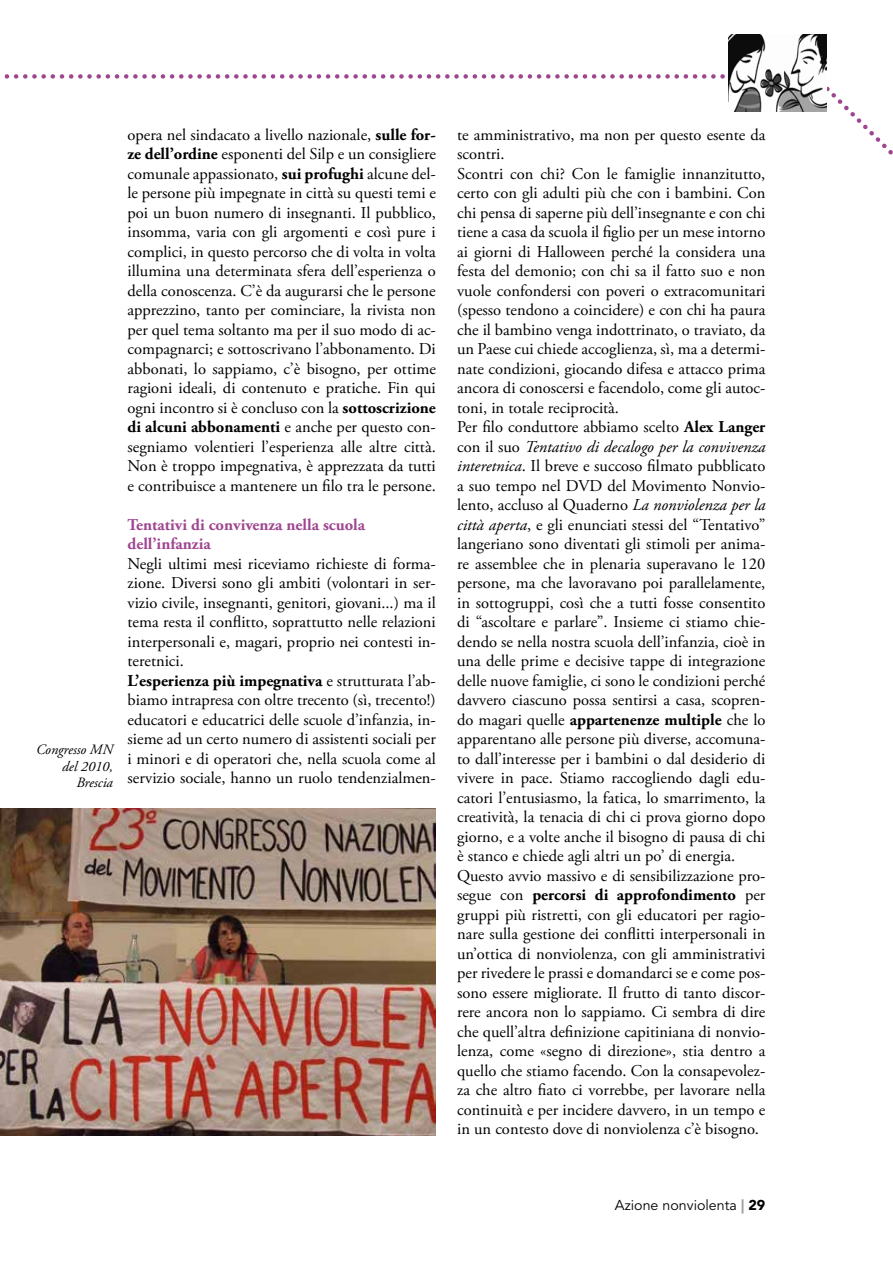
<style>
.page{position:relative;width:893px;height:1263px;background:#fff}
.page>*{position:absolute;margin:0;border:0;box-sizing:border-box;transform-origin:0 0}
.t1{font:16.5px/19.5px "Adobe Garamond Pro";color:#000}
.t2{font:700 16.5px/19.5px "Adobe Garamond Pro";color:#9f4690}
.t3{font:italic 14.25px/16.5px "Adobe Garamond Pro";color:#000;text-align:right}
.t4{font:14.25px "Avenir LT Std";color:#000}
.s1{font-weight:700}
.s2{font-style:italic}
.s3{font-weight:900;color:#9c9e9f}
.s4{font-weight:900}
</style>
<div class="page">
<svg style="left:4px;top:74px;width:889px;height:81px"></svg>
<img style="left:0;top:808px;width:436px;height:327px">
<img style="left:728px;top:34px;width:99px;height:78px">
<p class="t3" style="left:36px;top:742px;width:78px">Congresso MN del 2010,<br>Brescia</p>
<p class="t1" style="left:128px;top:125px;width:310px;text-align:justify">opera nel sindacato a livello nazionale, <span class="s1">sulle for&shy;ze dell’ordine</span> esponenti del Silp e un consigliere comunale appassionato, <span class="s1">sui profughi</span> alcune del&shy;le persone più impegnate in città su questi temi e poi un buon numero di insegnanti. Il pubblico, insomma, varia con gli argomenti e così pure i complici, in questo percorso che di volta in volta illumina una determinata sfera dell’esperienza o della conoscenza. C’è da augurarsi che le persone apprezzino, tanto per cominciare, la rivista non per quel tema soltanto ma per il suo modo di ac&shy;compagnarci; e sottoscrivano l’abbonamento. Di abbonati, lo sappiamo, c’è bisogno, per ottime ragioni ideali, di contenuto e pratiche. Fin qui ogni incontro si è concluso con la <span class="s1">sottoscrizione di alcuni abbonamenti</span> e anche per questo con&shy;segniamo volentieri l’esperienza alle altre città.<br>Non è troppo impegnativa, è apprezzata da tutti e contribuisce a mantenere un filo tra le persone.</p>
<p class="t2" style="left:128px;top:515px;width:239px">Tentativi di convivenza nella scuola dell’infanzia</p>
<p class="t1" style="left:128px;top:554px;width:310px">Negli ultimi mesi riceviamo richieste di forma&shy;zione. Diversi sono gli ambiti (volontari in ser&shy;vizio civile, insegnanti, genitori, giovani...) ma il tema resta il conflitto, soprattutto nelle relazioni interpersonali e, magari, proprio nei contesti in&shy;teretnici.<br><span class="s1">L’esperienza più impegnativa</span> e strutturata l’ab&shy;biamo intrapresa con oltre trecento (sì, trecento!) educatori e educatrici delle scuole d’infanzia, in&shy;sieme ad un certo numero di assistenti sociali per i minori e di operatori che, nella scuola come al servizio sociale, hanno un ruolo tendenzialmen-</p>
<p class="t1" style="left:457px;top:125px;width:310px">te amministrativo, ma non per questo esente da scontri.<br>Scontri con chi? Con le famiglie innanzitutto, certo con gli adulti più che con i bambini. Con chi pensa di saperne più dell’insegnante e con chi tiene a casa da scuola il figlio per un mese intorno ai giorni di Halloween perché la considera una festa del demonio; con chi sa il fatto suo e non vuole confondersi con poveri o extracomunitari (spesso tendono a coincidere) e con chi ha paura che il bambino venga indottrinato, o traviato, da un Paese cui chiede accoglienza, sì, ma a determi&shy;nate condizioni, giocando difesa e attacco prima ancora di conoscersi e facendolo, come gli autoc&shy;toni, in totale reciprocità.<br>Per filo conduttore abbiamo scelto <span class="s1">Alex Langer </span>con il suo <span class="s2">Tentativo di decalogo per la convivenza interetnica</span>. Il breve e succoso filmato pubblicato a suo tempo nel DVD del Movimento Nonvio&shy;lento, accluso al Quaderno <span class="s2">La nonviolenza per la città aperta</span>, e gli enunciati stessi del “Tentativo” langeriano sono diventati gli stimoli per anima&shy;re assemblee che in plenaria superavano le 120 persone, ma che lavoravano poi parallelamente, in sottogruppi, così che a tutti fosse consentito di “ascoltare e parlare”. Insieme ci stiamo chie&shy;dendo se nella nostra scuola dell’infanzia, cioè in una delle prime e decisive tappe di integrazione delle nuove famiglie, ci sono le condizioni perché davvero ciascuno possa sentirsi a casa, scopren&shy;do magari quelle <span class="s1">appartenenze multiple</span> che lo apparentano alle persone più diverse, accomuna&shy;to dall’interesse per i bambini o dal desiderio di vivere in pace. Stiamo raccogliendo dagli edu&shy;catori l’entusiasmo, la fatica, lo smarrimento, la creatività, la tenacia di chi ci prova giorno dopo giorno, e a volte anche il bisogno di pausa di chi è stanco e chiede agli altri un po’ di energia.<br>Questo avvio massivo e di sensibilizzazione pro&shy;segue con <span class="s1">percorsi di approfondimento</span> per gruppi più ristretti, con gli educatori per ragio&shy;nare sulla gestione dei conflitti interpersonali in un’ottica di nonviolenza, con gli amministrativi per rivedere le prassi e domandarci se e come pos&shy;sono essere migliorate. Il frutto di tanto discor&shy;rere ancora non lo sappiamo. Ci sembra di dire che quell’altra definizione capitiniana di nonvio&shy;lenza, come «segno di direzione», stia dentro a quello che stiamo facendo. Con la consapevolez&shy;za che altro fiato ci vorrebbe, per lavorare nella continuità e per incidere davvero, in un tempo e in un contesto dove di nonviolenza c’è bisogno.</p>
<p class="t4" style="left:615px;top:1197px;width:152px">Azione nonviolenta <span class="s3">|</span> <span class="s4">29</span></p>
</div>
